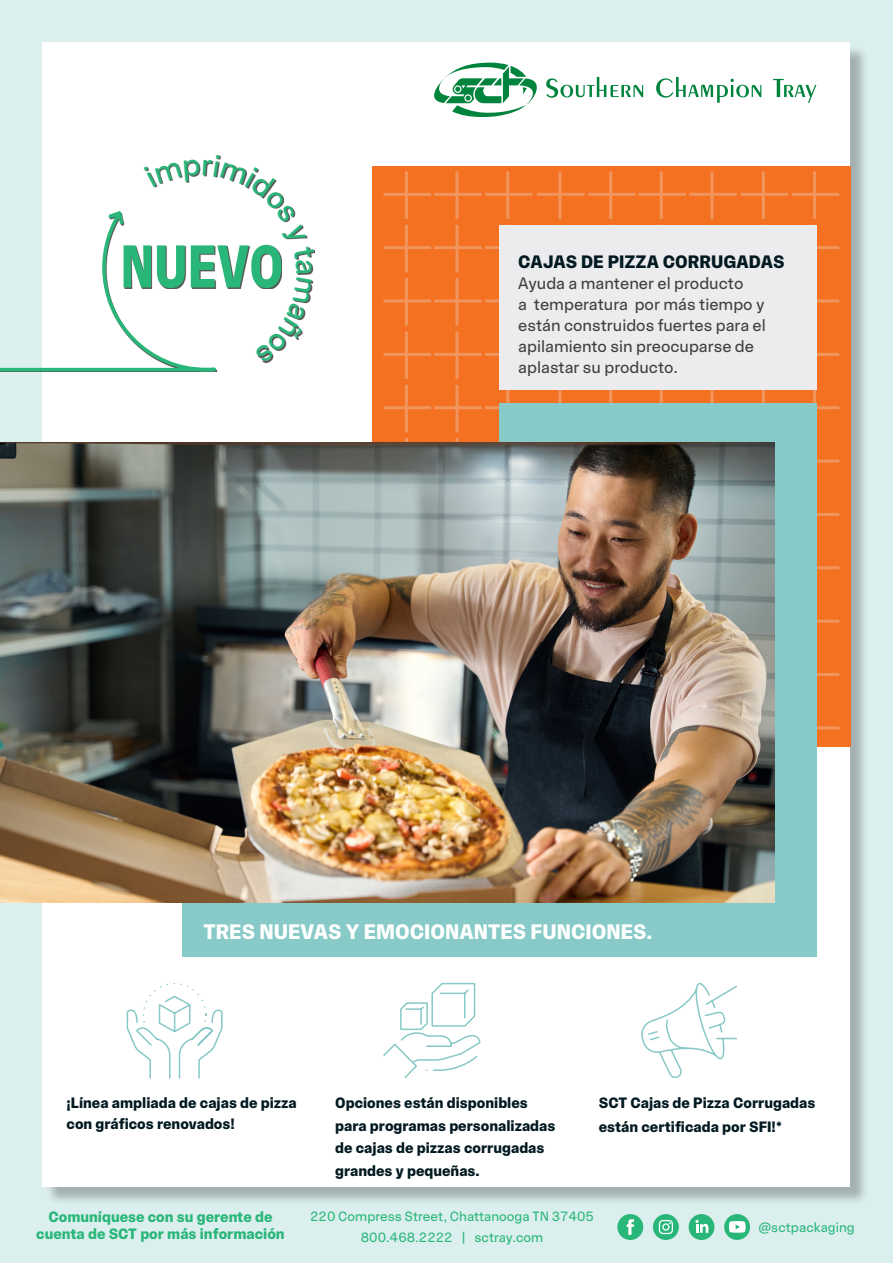
<style>
.page{position:relative;width:893px;height:1263px;background:#dbefee}
.page>*{position:absolute;margin:0;border:0;box-sizing:border-box;transform-origin:0 0}
.Heading_1_-_left{font:700 21px "Fabric Sans";color:#fff}
.Heading_1_-_left-2{font:700 18px "Fabric Sans";color:#021921}
.Heading_1_-_left-3{font:16.5px/21px "Fabric Sans";color:#3e3e3f}
.Heading_3_-_left{font:700 15px/22.5px "Fabric Sans";color:#021921}
.t1{font:700 15px/16.5px "Fabric Sans";color:#29b679;text-align:center}
.Body_text_1_-_left{font:700 15px/21px "Fabric Sans";color:#021921}
.t2{font:13.5px "Fabric Sans";color:#29b679}
</style>
<div class="page">
<div style="left:45px;top:45px;width:824px;height:1160px;background:#231f20;opacity:.3"></div>
<div style="left:43px;top:43px;width:807px;height:1144px;background:#fff"></div>
<div style="left:372px;top:166px;width:478px;height:580px;background:#f37121"></div>
<div style="left:182px;top:684px;width:634px;height:272px;background:#87cac7"></div>
<hr style="left:537px;top:193px;width:48px;height:3px;background:#ececee">
<hr style="left:558px;top:171px;width:3px;height:48px;background:#ececee">
<hr style="left:434px;top:193px;width:48px;height:3px;background:#ececee">
<hr style="left:455px;top:171px;width:3px;height:48px;background:#ececee">
<hr style="left:638px;top:193px;width:48px;height:3px;background:#ececee">
<hr style="left:660px;top:171px;width:3px;height:48px;background:#ececee">
<hr style="left:384px;top:193px;width:47px;height:3px;background:#ececee">
<hr style="left:405px;top:171px;width:3px;height:48px;background:#ececee">
<hr style="left:588px;top:193px;width:47px;height:3px;background:#ececee">
<hr style="left:609px;top:171px;width:3px;height:48px;background:#ececee">
<hr style="left:485px;top:193px;width:47px;height:3px;background:#ececee">
<hr style="left:506px;top:171px;width:3px;height:48px;background:#ececee">
<hr style="left:689px;top:193px;width:48px;height:3px;background:#ececee">
<hr style="left:710px;top:171px;width:3px;height:48px;background:#ececee">
<hr style="left:740px;top:193px;width:48px;height:3px;background:#ececee">
<hr style="left:762px;top:171px;width:3px;height:48px;background:#ececee">
<hr style="left:792px;top:193px;width:47px;height:3px;background:#ececee">
<hr style="left:813px;top:171px;width:3px;height:48px;background:#ececee">
<hr style="left:434px;top:246px;width:48px;height:3px;background:#ececee">
<hr style="left:455px;top:225px;width:3px;height:47px;background:#ececee">
<hr style="left:384px;top:246px;width:47px;height:3px;background:#ececee">
<hr style="left:405px;top:225px;width:3px;height:47px;background:#ececee">
<hr style="left:485px;top:246px;width:47px;height:3px;background:#ececee">
<hr style="left:792px;top:246px;width:47px;height:3px;background:#ececee">
<hr style="left:434px;top:299px;width:48px;height:3px;background:#ececee">
<hr style="left:455px;top:278px;width:3px;height:48px;background:#ececee">
<hr style="left:384px;top:299px;width:47px;height:3px;background:#ececee">
<hr style="left:405px;top:278px;width:3px;height:48px;background:#ececee">
<hr style="left:485px;top:299px;width:47px;height:3px;background:#ececee">
<hr style="left:792px;top:299px;width:47px;height:3px;background:#ececee">
<hr style="left:434px;top:353px;width:48px;height:3px;background:#ececee">
<hr style="left:455px;top:331px;width:3px;height:48px;background:#ececee">
<hr style="left:384px;top:353px;width:47px;height:3px;background:#ececee">
<hr style="left:405px;top:331px;width:3px;height:48px;background:#ececee">
<hr style="left:485px;top:353px;width:47px;height:3px;background:#ececee">
<hr style="left:792px;top:353px;width:47px;height:3px;background:#ececee">
<hr style="left:558px;top:385px;width:3px;height:47px;background:#ececee">
<hr style="left:434px;top:406px;width:48px;height:3px;background:#ececee">
<hr style="left:455px;top:385px;width:3px;height:47px;background:#ececee">
<hr style="left:660px;top:385px;width:3px;height:47px;background:#ececee">
<hr style="left:384px;top:406px;width:47px;height:3px;background:#ececee">
<hr style="left:405px;top:385px;width:3px;height:47px;background:#ececee">
<hr style="left:609px;top:385px;width:3px;height:47px;background:#ececee">
<hr style="left:485px;top:406px;width:47px;height:3px;background:#ececee">
<hr style="left:506px;top:385px;width:3px;height:47px;background:#ececee">
<hr style="left:710px;top:385px;width:3px;height:47px;background:#ececee">
<hr style="left:762px;top:385px;width:3px;height:47px;background:#ececee">
<hr style="left:792px;top:406px;width:47px;height:3px;background:#ececee">
<hr style="left:813px;top:385px;width:3px;height:47px;background:#ececee">
<hr style="left:455px;top:438px;width:3px;height:48px;background:#ececee">
<hr style="left:405px;top:438px;width:3px;height:48px;background:#ececee">
<hr style="left:792px;top:460px;width:47px;height:3px;background:#ececee">
<hr style="left:792px;top:513px;width:47px;height:3px;background:#ececee">
<hr style="left:792px;top:566px;width:47px;height:3px;background:#ececee">
<hr style="left:792px;top:620px;width:47px;height:3px;background:#ececee">
<hr style="left:792px;top:673px;width:47px;height:3px;background:#ececee">
<hr style="left:792px;top:726px;width:47px;height:3px;background:#ececee">
<div style="left:499px;top:404px;width:317px;height:552px;background:#87cac7"></div>
<svg style="left:641px;top:982px;width:96px;height:96px"></svg>
<svg style="left:383px;top:982px;width:98px;height:96px"></svg>
<svg style="left:126px;top:983px;width:97px;height:96px"></svg>
<img style="left:0;top:442px;width:774px;height:461px">
<div style="left:499px;top:225px;width:317px;height:164px;background:#ececee"></div>
<svg style="left:656px;top:77px;width:105px;height:26px"></svg>
<svg style="left:773px;top:79px;width:43px;height:24px"></svg>
<svg style="left:434px;top:63px;width:209px;height:54px"></svg>
<div style="left:689px;top:1214px;width:25px;height:26px;background:#29b679;border-radius:50%"></div>
<svg style="left:695px;top:1220px;width:13px;height:13px"></svg>
<div style="left:617px;top:1214px;width:26px;height:26px;background:#29b679;border-radius:50%"></div>
<svg style="left:627px;top:1219px;width:7px;height:16px"></svg>
<div style="left:653px;top:1214px;width:26px;height:26px;background:#29b679;border-radius:50%"></div>
<svg style="left:659px;top:1220px;width:14px;height:14px"></svg>
<div style="left:725px;top:1215px;width:24px;height:24px;background:#29b679;border-radius:50%"></div>
<div style="left:724px;top:1214px;width:26px;height:26px;border:2px solid #29b679;border-radius:50%"></div>
<svg style="left:729px;top:1221px;width:17px;height:12px"></svg>
<svg style="left:0;top:155px;width:315px;height:218px"></svg>
<p class="Heading_1_-_left-2" style="left:518px;top:249px;width:268px">CAJAS DE PIZZA CORRUGADAS</p>
<p class="Heading_1_-_left-3" style="left:518px;top:273px;width:249px">Ayuda a mantener el producto<br>a temperatura por más tiempo y están construidos fuertes para el apilamiento sin preocuparse de aplastar su producto.</p>
<p class="Heading_1_-_left" style="left:203px;top:916px;width:450px">TRES NUEVAS Y EMOCIONANTES FUNCIONES.</p>
<p class="Body_text_1_-_left" style="left:67px;top:1093px;width:232px">¡Línea ampliada de cajas de pizza con gráficos renovados!</p>
<p class="Heading_3_-_left" style="left:599px;top:1091px;width:218px;line-height:24px">SCT Cajas de Pizza Corrugadas están certificada por SFI!*</p>
<p class="Heading_3_-_left" style="left:335px;top:1092px;width:222px">Opciones están disponibles para programas personalizadas de cajas de pizzas corrugadas grandes y pequeñas.</p>
<p class="t1" style="left:36px;top:1209px;width:250px">Comuníquese con su gerente de cuenta de SCT por más información</p>
<p class="t2" style="left:310px;top:1206px;width:285px">220 Compress Street, Chattanooga TN 37405</p>
<p class="t2" style="left:361px;top:1227px;width:184px">800.468.2222 | sctray.com</p>
<p class="t2" style="left:758px;top:1218px;width:98px">@sctpackaging</p>
</div>
